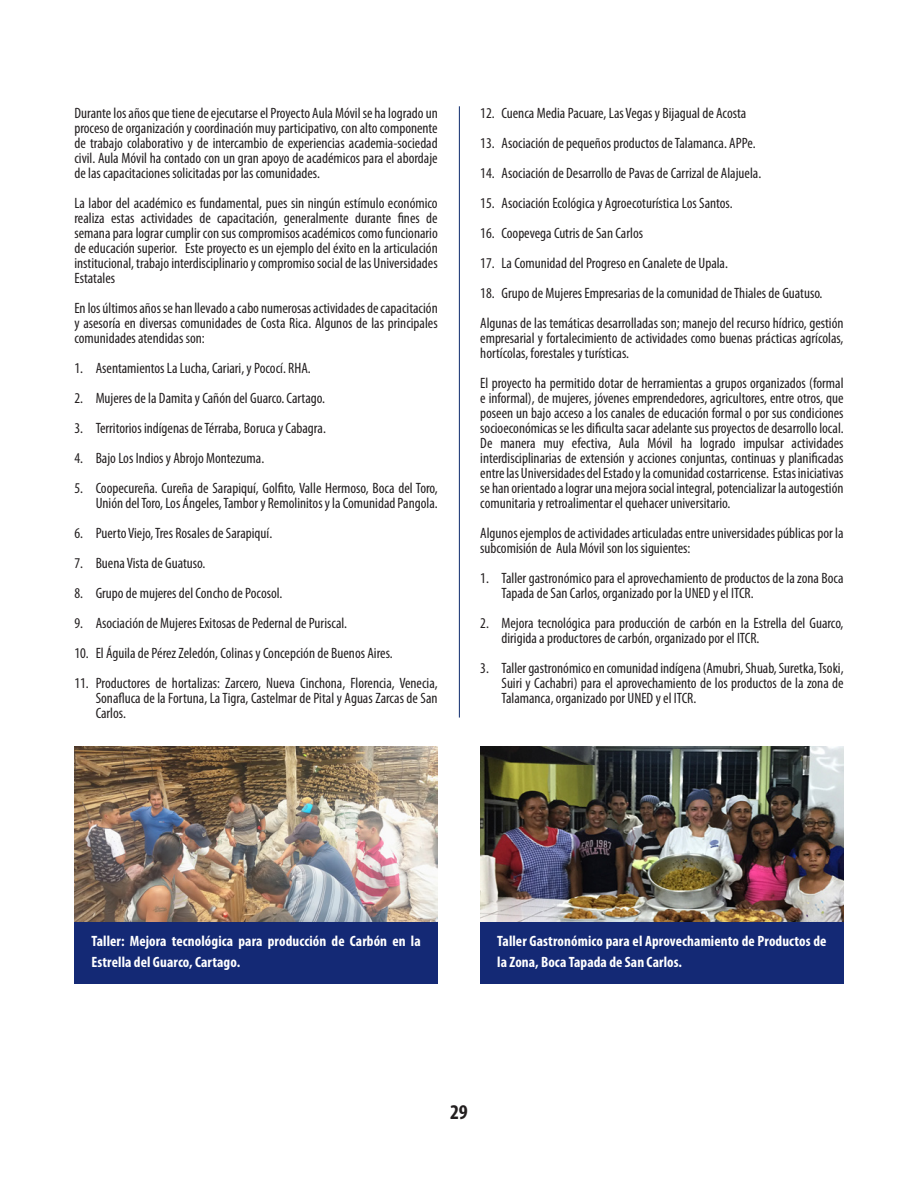
<style>
.page{position:relative;width:918px;height:1188px;background:#fff}
.page>*{position:absolute;margin:0;border:0;box-sizing:border-box;transform-origin:0 0}
.t1{font:700 condensed 21px "Myriad Pro";color:#231f20}
.Textos{font:condensed 15px/15px "Myriad Pro";color:#231f20;text-align:justify}
.Títulos_pequeños{font:700 condensed 15px/21px "Myriad Pro";letter-spacing:.005em;color:#fff}
</style>
<div class="page">
<hr style="left:459px;top:106px;width:1px;height:612px;background:#0d2b6d">
<img style="left:480px;top:746px;width:364px;height:176px">
<div style="left:480px;top:922px;width:364px;height:62px;background:#142975"></div>
<div style="left:74px;top:922px;width:364px;height:62px;background:#142975"></div>
<img style="left:74px;top:746px;width:364px;height:176px">
<p class="Textos" style="left:74px;top:105px;width:365px">Durante los años que tiene de ejecutarse el Proyecto Aula Móvil se ha logrado un proceso de organización y coordinación muy participativo, con alto componente de trabajo colaborativo y de intercambio de experiencias academia-sociedad civil. Aula Móvil ha contado con un gran apoyo de académicos para el abordaje de las capacitaciones solicitadas por las comunidades.</p>
<p class="Textos" style="left:74px;top:195px;width:365px">La labor del académico es fundamental, pues sin ningún estímulo económico realiza estas actividades de capacitación, generalmente durante fines de semana para lograr cumplir con sus compromisos académicos como funcionario de educación superior. Este proyecto es un ejemplo del éxito en la articulación institucional, trabajo interdisciplinario y compromiso social de las Universidades Estatales</p>
<p class="Textos" style="left:74px;top:300px;width:365px">En los últimos años se han llevado a cabo numerosas actividades de capacitación y asesoría en diversas comunidades de Costa Rica. Algunos de las principales comunidades atendidas son:</p>
<p class="Textos" style="left:74px;top:360px;width:238px">1. Asentamientos La Lucha, Cariari, y Pococí. RHA.</p>
<p class="Textos" style="left:74px;top:390px;width:252px">2. Mujeres de la Damita y Cañón del Guarco. Cartago.</p>
<p class="Textos" style="left:74px;top:420px;width:253px">3. Territorios indígenas de Térraba, Boruca y Cabagra.</p>
<p class="Textos" style="left:74px;top:450px;width:191px">4. Bajo Los Indios y Abrojo Montezuma.</p>
<p class="Textos" style="left:74px;top:480px;width:365px;text-align:right">5. Coopecureña. Cureña de Sarapiquí, Golfito, Valle Hermoso, Boca del Toro,<br>Unión del Toro, Los Ángeles, Tambor y Remolinitos y la Comunidad Pangola.</p>
<p class="Textos" style="left:74px;top:525px;width:199px">6. Puerto Viejo, Tres Rosales de Sarapiquí.</p>
<p class="Textos" style="left:74px;top:555px;width:132px">7. Buena Vista de Guatuso.</p>
<p class="Textos" style="left:74px;top:585px;width:210px">8. Grupo de mujeres del Concho de Pocosol.</p>
<p class="Textos" style="left:74px;top:615px;width:274px">9. Asociación de Mujeres Exitosas de Pedernal de Puriscal.</p>
<p class="Textos" style="left:74px;top:645px;width:320px">10. El Águila de Pérez Zeledón, Colinas y Concepción de Buenos Aires.</p>
<p class="Textos" style="left:96px;top:675px;width:344px;text-indent:-21px">11. Productores de hortalizas: Zarcero, Nueva Cinchona, Florencia, Venecia, Sonafluca de la Fortuna, La Tigra, Castelmar de Pital y Aguas Zarcas de San Carlos.</p>
<p class="Textos" style="left:480px;top:105px;width:268px">12. Cuenca Media Pacuare, Las Vegas y Bijagual de Acosta</p>
<p class="Textos" style="left:480px;top:135px;width:277px">13. Asociación de pequeños productos de Talamanca. APPe.</p>
<p class="Textos" style="left:480px;top:165px;width:282px">14. Asociación de Desarrollo de Pavas de Carrizal de Alajuela.</p>
<p class="Textos" style="left:480px;top:195px;width:254px">15. Asociación Ecológica y Agroecoturística Los Santos.</p>
<p class="Textos" style="left:480px;top:225px;width:164px">16. Coopevega Cutris de San Carlos</p>
<p class="Textos" style="left:480px;top:255px;width:249px">17. La Comunidad del Progreso en Canalete de Upala.</p>
<p class="Textos" style="left:480px;top:285px;width:344px">18. Grupo de Mujeres Empresarias de la comunidad de Thiales de Guatuso.</p>
<p class="Textos" style="left:480px;top:315px;width:365px">Algunas de las temáticas desarrolladas son; manejo del recurso hídrico, gestión empresarial y fortalecimiento de actividades como buenas prácticas agrícolas, hortícolas, forestales y turísticas.</p>
<p class="Textos" style="left:480px;top:375px;width:365px">El proyecto ha permitido dotar de herramientas a grupos organizados (formal e informal), de mujeres, jóvenes emprendedores, agricultores, entre otros, que poseen un bajo acceso a los canales de educación formal o por sus condiciones socioeconómicas se les dificulta sacar adelante sus proyectos de desarrollo local.</p>
<p class="Textos" style="left:480px;top:435px;width:365px">De manera muy efectiva, Aula Móvil ha logrado impulsar actividades interdisciplinarias de extensión y acciones conjuntas, continuas y planificadas entre las Universidades del Estado y la comunidad costarricense. Estas iniciativas se han orientado a lograr una mejora social integral, potencializar la autogestión comunitaria y retroalimentar el quehacer universitario.</p>
<p class="Textos" style="left:480px;top:525px;width:365px">Algunos ejemplos de actividades articuladas entre universidades públicas por la subcomisión de Aula Móvil son los siguientes:</p>
<p class="Textos" style="left:502px;top:570px;width:344px;text-indent:-21px">1. Taller gastronómico para el aprovechamiento de productos de la zona Boca<br>Tapada de San Carlos, organizado por la UNED y el ITCR.</p>
<p class="Textos" style="left:502px;top:615px;width:344px;text-indent:-21px">2. Mejora tecnológica para producción de carbón en la Estrella del Guarco, dirigida a productores de carbón, organizado por el ITCR.</p>
<p class="Textos" style="left:502px;top:660px;width:344px;text-indent:-21px">3. Taller gastronómico en comunidad indígena (Amubri, Shuab, Suretka, Tsoki, Suiri y Cachabri) para el aprovechamiento de los productos de la zona de Talamanca, organizado por UNED y el ITCR.</p>
<p class="Títulos_pequeños" style="left:91px;top:930px;width:331px">Taller: Mejora tecnológica para producción de Carbón en la<br>Estrella del Guarco, Cartago.</p>
<p class="Títulos_pequeños" style="left:497px;top:930px;width:331px">Taller Gastronómico para el Aprovechamiento de Productos de la Zona, Boca Tapada de San Carlos.</p>
<h1 class="t1" style="left:450px;top:1099px;width:19px">29</h1>
</div>
